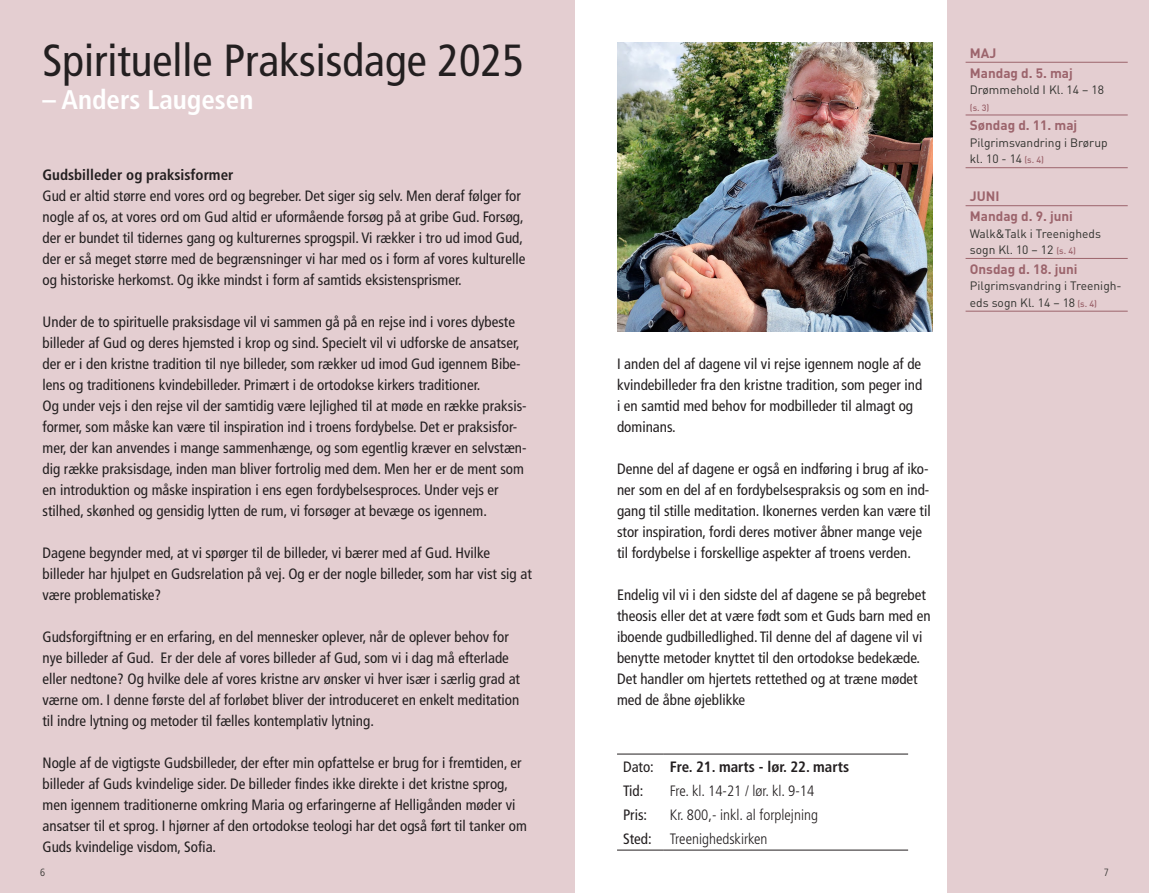
<style>
.page{position:relative;width:1149px;height:893px;background:#fff}
.page>*{position:absolute;margin:0;border:0;box-sizing:border-box;transform-origin:0 0}
.t1{font:condensed 45px "Frutiger";color:#231f20}
.t2{font:700 condensed 27px "Frutiger";color:#fff}
.t3{font:condensed 15px/21px "Frutiger";color:#231f20}
.t4{font:300 condensed 15px/24px "Frutiger";color:#231f20}
.t5{font:700 condensed 15px/24px "Frutiger";color:#231f20}
.t6{font:700 13.5px/19.6px "DIN";color:#9c646c}
.t7{font:12px/16.5px "DIN";color:#30312d}
.t8{font:300 condensed 10.5px "Frutiger";color:#30312d}
.t9{font:500 9px "DIN";color:#9c646c}
.s1{font-weight:400}
.s2{font-weight:500;font-size:9px;color:#9c646c}
</style>
<div class="page">
<div style="left:0;top:0;width:574px;height:893px;background:#e4ced1"></div>
<div style="left:946px;top:0;width:202px;height:893px;background:#e4ced1"></div>
<hr style="left:965px;top:62px;width:162px;height:1px;background:#9c646c">
<hr style="left:965px;top:115px;width:162px;height:1px;background:#9c646c">
<hr style="left:965px;top:167px;width:162px;height:1px;background:#9c646c">
<hr style="left:965px;top:205px;width:162px;height:1px;background:#9c646c">
<hr style="left:965px;top:258px;width:162px;height:1px;background:#9c646c">
<hr style="left:965px;top:311px;width:162px;height:1px;background:#9c646c">
<img style="left:617px;top:43px;width:315px;height:289px">
<hr style="left:617px;top:754px;width:46px;height:1px;background:#231f20">
<hr style="left:663px;top:754px;width:244px;height:1px;background:#231f20">
<hr style="left:617px;top:850px;width:46px;height:1px;background:#231f20">
<hr style="left:663px;top:850px;width:244px;height:1px;background:#231f20">
<h1 class="t1" style="left:43px;top:34px;width:483px">Spirituelle Praksisdage 2025</h1>
<h2 class="t2" style="left:43px;top:83px;width:212px">– Anders Laugesen</h2>
<p class="t5" style="left:43px;top:163px;width:192px">Gudsbilleder og praksisformer</p>
<p class="t3" style="left:43px;top:185px;width:484px">Gud er altid større end vores ord og begreber. Det siger sig selv. Men deraf følger for nogle af os, at vores ord om Gud altid er uformående forsøg på at gribe Gud. Forsøg, der er bundet til tidernes gang og kulturernes sprogspil. Vi rækker i tro ud imod Gud, der er så meget større med de begrænsninger vi har med os i form af vores kulturelle og historiske herkomst. Og ikke mindst i form af samtids eksistensprismer.</p>
<p class="t3" style="left:43px;top:311px;width:485px">Under de to spirituelle praksisdage vil vi sammen gå på en rejse ind i vores dybeste billeder af Gud og deres hjemsted i krop og sind. Specielt vil vi udforske de ansatser, der er i den kristne tradition til nye billeder, som rækker ud imod Gud igennem Bibe&shy;lens og traditionens kvindebilleder. Primært i de ortodokse kirkers traditioner.<br>Og under vejs i den rejse vil der samtidig være lejlighed til at møde en række praksis&shy;former, som måske kan være til inspiration ind i troens fordybelse. Det er praksisfor&shy;mer, der kan anvendes i mange sammenhænge, og som egentlig kræver en selvstæn&shy;dig række praksisdage, inden man bliver fortrolig med dem. Men her er de ment som en introduktion og måske inspiration i ens egen fordybelsesproces. Under vejs er stilhed, skønhed og gensidig lytten de rum, vi forsøger at bevæge os igennem.</p>
<p class="t3" style="left:43px;top:542px;width:490px">Dagene begynder med, at vi spørger til de billeder, vi bærer med af Gud. Hvilke billeder har hjulpet en Gudsrelation på vej. Og er der nogle billeder, som har vist sig at være problematiske?</p>
<p class="t3" style="left:43px;top:626px;width:479px">Gudsforgiftning er en erfaring, en del mennesker oplever, når de oplever behov for nye billeder af Gud. Er der dele af vores billeder af Gud, som vi i dag må efterlade eller nedtone? Og hvilke dele af vores kristne arv ønsker vi hver især i særlig grad at værne om. I denne første del af forløbet bliver der introduceret en enkelt meditation til indre lytning og metoder til fælles kontemplativ lytning.</p>
<p class="t3" style="left:43px;top:752px;width:485px">Nogle af de vigtigste Gudsbilleder, der efter min opfattelse er brug for i fremtiden, er billeder af Guds kvindelige sider. De billeder findes ikke direkte i det kristne sprog, men igennem traditionerne omkring Maria og erfaringerne af Helligånden møder vi ansatser til et sprog. I hjørner af den ortodokse teologi har det også ført til tanker om Guds kvindelige visdom, Sofia.</p>
<p class="t8" style="left:40px;top:866px;width:7px">6</p>
<p class="t3" style="left:617px;top:353px;width:307px">I anden del af dagene vil vi rejse igennem nogle af de kvindebilleder fra den kristne tradition, som peger ind i en samtid med behov for modbilleder til almagt og dominans.</p>
<p class="t3" style="left:617px;top:458px;width:315px">Denne del af dagene er også en indføring i brug af iko&shy;ner som en del af en fordybelsespraksis og som en ind&shy;gang til stille meditation. Ikonernes verden kan være til stor inspiration, fordi deres motiver åbner mange veje til fordybelse i forskellige aspekter af troens verden.</p>
<p class="t3" style="left:617px;top:584px;width:315px">Endelig vil vi i den sidste del af dagene se på begrebet theosis eller det at være født som et Guds barn med en iboende gudbilledlighed. Til denne del af dagene vil vi benytte metoder knyttet til den ortodokse bedekæde.<br>Det handler om hjertets rettethed og at træne mødet med de åbne øjeblikke</p>
<p class="t5" style="left:623px;top:754px;width:227px"><span class="s1">Dato:</span> Fre. 21. marts - lør. 22. marts<br><span class="s1">Tid:</span></p>
<p class="t4" style="left:669px;top:779px;width:146px">Fre. kl. 14-21 / lør. kl. 9-14</p>
<p class="t4" style="left:623px;top:803px;width:196px;text-indent:47px">Kr. 800,- inkl. al forplejning<br><span class="s1">Sted:</span> Treenighedskirken</p>
<p class="t3" style="left:623px;top:804px;width:26px">Pris:</p>
<p class="t6" style="left:969px;top:43px;width:104px">MAJ<br>Mandag d. 5. maj</p>
<p class="t7" style="left:969px;top:81px;width:135px">Drømmehold I Kl. 14 – 18</p>
<p class="t9" style="left:969px;top:102px;width:21px">(s. 3)</p>
<p class="t6" style="left:969px;top:115px;width:109px">Søndag d. 11. maj</p>
<p class="t7" style="left:969px;top:134px;width:139px">Pilgrimsvandring i Brørup kl. 10 - 14 <span class="s2">(s. 4)</span></p>
<p class="t6" style="left:969px;top:186px;width:105px">JUNI<br>Mandag d. 9. juni</p>
<p class="t7" style="left:969px;top:225px;width:133px">Walk&amp;Talk i Treenigheds sogn Kl. 10 – 12 <span class="s2">(s. 4)</span></p>
<p class="t6" style="left:969px;top:259px;width:109px">Onsdag d. 18. juni</p>
<p class="t7" style="left:969px;top:278px;width:153px">Pilgrimsvandring i Treenigh&shy;eds sogn Kl. 14 – 18 <span class="s2">(s. 4)</span></p>
<p class="t8" style="left:1103px;top:866px;width:7px">7</p>
</div>
